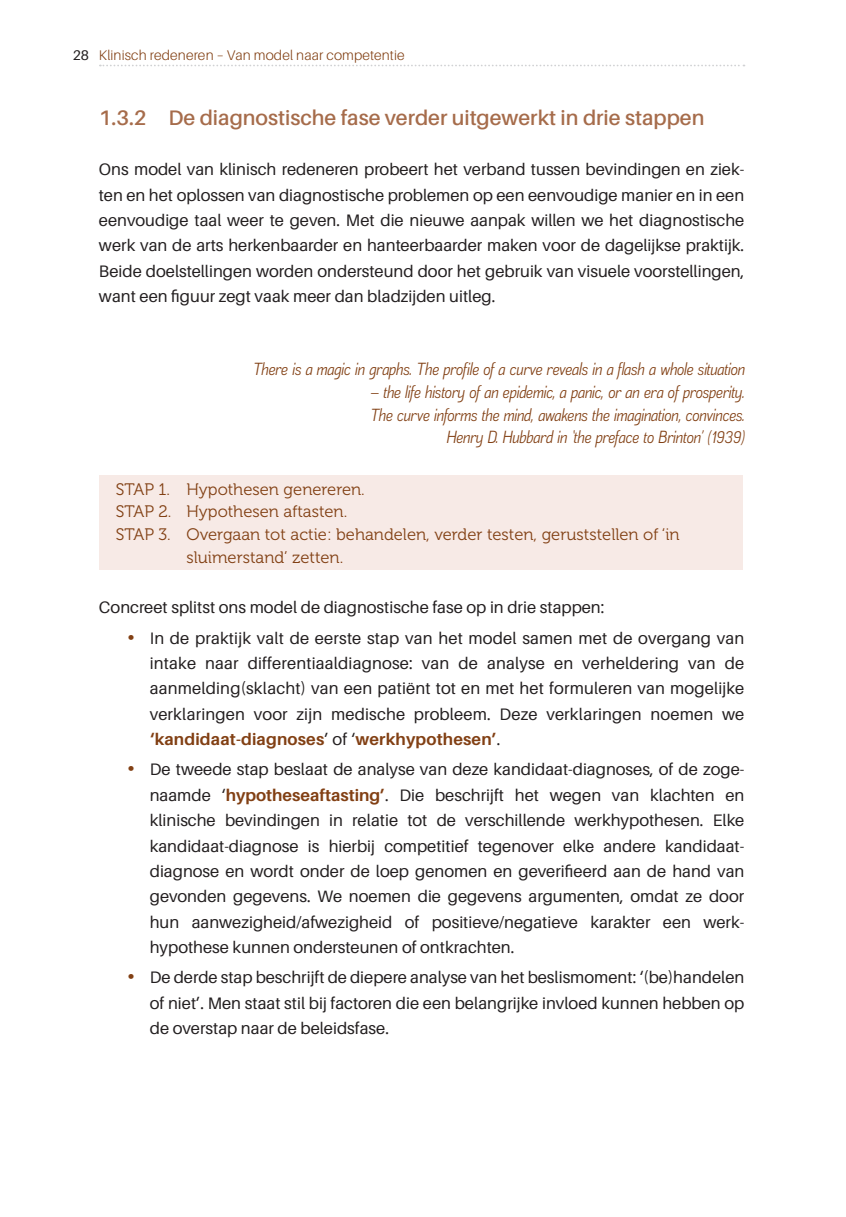
<style>
.page{position:relative;width:846px;height:1217px;background:#fff}
.page>*{position:absolute;margin:0;border:0;box-sizing:border-box;transform-origin:0 0}
.t1{font:600 21px "Aileron";color:#a66c4b}
.t2{font:italic 17.5px/22.8px "Akazan Bk";color:#824014;text-align:right}
.t3{font:16.62px/25.4px "Aileron";color:#231f20;text-align:justify}
.t4{font:16.62px "Museo 300";color:#824014}
.t5{font:300 14px "Aileron";letter-spacing:.01em;color:#824014}
.s1{font-weight:400;color:#231f20}
.s2{color:#824014}
.s3{font-weight:700;color:#824014}
</style>
<div class="page">
<svg style="left:100px;top:65px;width:644px;height:1px"></svg>
<div style="left:99px;top:475px;width:643px;height:95px;background:#f7eae6"></div>
<p class="t5" style="left:73px;top:47px;width:333px"><span class="s1">28</span> Klinisch redeneren – Van model naar competentie</p>
<p class="t1" style="left:99px;top:106px;width:606px">1.3.2 De diagnostische fase verder uitgewerkt in drie stappen</p>
<p class="t3" style="left:99px;top:157px;width:646px">Ons model van klinisch redeneren probeert het verband tussen bevindingen en ziek&shy;ten en het oplossen van diagnostische problemen op een eenvoudige manier en in een eenvoudige taal weer te geven. Met die nieuwe aanpak willen we het diagnostische werk van de arts herkenbaarder en hanteerbaarder maken voor de dagelijkse praktijk.<br>Beide doelstellingen worden ondersteund door het gebruik van visuele voorstellingen, want een figuur zegt vaak meer dan bladzijden uitleg.</p>
<p class="t2" style="left:252px;top:358px;width:493px">There is a magic in graphs. The profile of a curve reveals in a flash a whole situation</p>
<p class="t2" style="left:369px;top:381px;width:376px">– the life history of an epidemic, a panic, or an era of prosperity.<br>The curve informs the mind, awakens the imagination, convinces.<br>Henry D. Hubbard in ‘the preface to Brinton’ (1939)</p>
<p class="t4" style="left:116px;top:480px;width:250px">STAP 1. Hypothesen genereren.</p>
<p class="t4" style="left:116px;top:503px;width:233px">STAP 2. Hypothesen aftasten.</p>
<p class="t4" style="left:116px;top:525px;width:565px">STAP 3. Overgaan tot actie: behandelen, verder testen, geruststellen of ‘in</p>
<p class="t4" style="left:186px;top:548px;width:158px">sluimerstand’ zetten.</p>
<p class="t3" style="left:99px;top:595px;width:507px">Concreet splitst ons model de diagnostische fase op in drie stappen:</p>
<p class="t3" style="left:150px;top:625px;width:596px;text-indent:-23px"><span class="s2">•</span> In de praktijk valt de eerste stap van het model samen met de overgang van intake naar differentiaaldiagnose: van de analyse en verheldering van de aanmelding(sklacht) van een patiënt tot en met het formuleren van mogelijke verklaringen voor zijn medische probleem. Deze verklaringen noemen we <span class="s3">‘kandidaat-diagnoses</span>’ of ‘<span class="s3">werkhypothesen’</span>.</p>
<p class="t3" style="left:150px;top:757px;width:596px;text-indent:-23px"><span class="s2">•</span> De tweede stap beslaat de analyse van deze kandidaat-diagnoses, of de zoge&shy;naamde ‘<span class="s3">hypotheseaftasting’</span>. Die beschrijft het wegen van klachten en klinische bevindingen in relatie tot de verschillende werkhypothesen. Elke kandidaat-diagnose is hierbij competitief tegenover elke andere kandidaat&shy;diagnose en wordt onder de loep genomen en geverifieerd aan de hand van gevonden gegevens. We noemen die gegevens argumenten, omdat ze door hun aanwezigheid/afwezigheid of positieve/negatieve karakter een werk&shy;hypothese kunnen ondersteunen of ontkrachten.</p>
<p class="t3" style="left:150px;top:965px;width:596px;text-indent:-23px"><span class="s2">•</span> De derde stap beschrijft de diepere analyse van het beslismoment: ‘(be)handelen of niet’. Men staat stil bij factoren die een belangrijke invloed kunnen hebben op de overstap naar de beleidsfase.</p>
</div>
